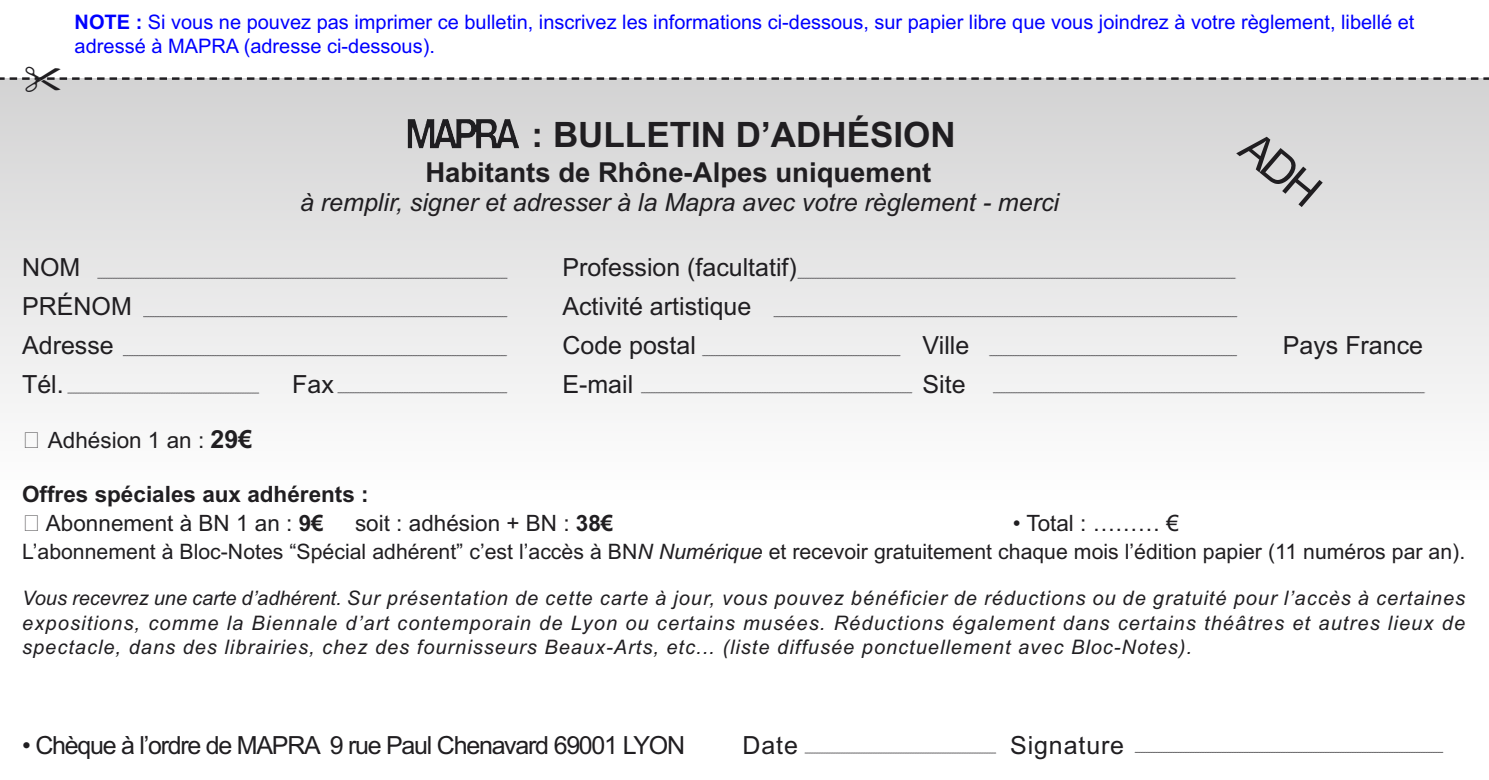
<style>
.page{position:relative;width:1489px;height:780px;background:#fff}
.page>*{position:absolute;margin:0;border:0;box-sizing:border-box;transform-origin:0 0}
.t1{font:700 35px "Arial";color:#201e21}
.t2{font:700 27.5px "Arial";color:#201e21}
.t3{font:25px "Arial";color:#201e21}
.t4{font:italic 25px "Arial";color:#201e21}
.t5{font:25px "Arial";letter-spacing:-.05em;color:#201e21}
.t6{font:25px "Arial";letter-spacing:.035em;color:#201e21}
.t7{font:700 22.5px/28.8px "Arial";color:#201e21}
.t8{font:22.5px "Arial";color:#201e21}
.t9{font:21.25px "Arial";color:#201e21}
.t10{font:italic 20px/24.2px "Arial";letter-spacing:.05em;color:#201e21;text-align:justify}
.t11{font:20px/24px "Arial";color:#00f}
.s1{font-weight:700}
.s2{font-size:25px}
.s3{font-weight:700;font-size:25px}
.s4{font-weight:400;font-size:25px}
.s5{font-weight:400}
.s6{font-style:italic}
</style>
<div class="page">
<div style="left:0;top:79px;width:1488px;height:423px;background:linear-gradient(to bottom,#d3d3d3,#fefefe)"></div>
<img style="left:408px;top:119px;width:111px;height:29px">
<svg style="left:97px;top:278px;width:411px;height:1px"></svg>
<svg style="left:143px;top:316px;width:365px;height:1px"></svg>
<svg style="left:123px;top:355px;width:385px;height:1px"></svg>
<svg style="left:68px;top:392px;width:192px;height:2px"></svg>
<svg style="left:337px;top:392px;width:171px;height:1px"></svg>
<svg style="left:797px;top:278px;width:439px;height:1px"></svg>
<svg style="left:773px;top:316px;width:465px;height:1px"></svg>
<svg style="left:701px;top:355px;width:200px;height:1px"></svg>
<svg style="left:640px;top:392px;width:273px;height:1px"></svg>
<svg style="left:804px;top:752px;width:192px;height:1px"></svg>
<svg style="left:1134px;top:751px;width:310px;height:2px"></svg>
<svg style="left:988px;top:355px;width:250px;height:1px"></svg>
<svg style="left:992px;top:392px;width:433px;height:1px"></svg>
<svg style="left:0;top:77px;width:1488px;height:15px;background:#c3c2c3"></svg>
<div style="left:1236px;top:129px;width:86px;height:78px;background:#dcdcdc"></div>
<p class="t11" style="left:75px;top:10px;width:1341px"><span class="s1">NOTE :</span> Si vous ne pouvez pas imprimer ce bulletin, inscrivez les informations ci-dessous, sur papier libre que vous joindrez à votre règlement, libellé et adressé à MAPRA (adresse ci-dessous).</p>
<h1 class="t1" style="left:531px;top:114px;width:425px">: BULLETIN D’ADHÉSION</h1>
<h2 class="t2" style="left:425px;top:156px;width:507px">Habitants de Rhône-Alpes uniquement</h2>
<p class="t4" style="left:300px;top:188px;width:760px">à remplir, signer et adresser à la Mapra avec votre règlement - merci</p>
<p class="t3" style="left:22px;top:252px;width:60px">NOM</p>
<p class="t3" style="left:562px;top:252px;width:236px">Profession (facultatif)</p>
<p class="t3" style="left:22px;top:291px;width:111px">PRÉNOM</p>
<p class="t3" style="left:562px;top:291px;width:190px">Activité artistique</p>
<p class="t3" style="left:22px;top:330px;width:93px">Adresse</p>
<p class="t3" style="left:562px;top:330px;width:135px">Code postal</p>
<p class="t3" style="left:922px;top:330px;width:48px">Ville</p>
<p class="t3" style="left:1282px;top:330px;width:142px">Pays France</p>
<p class="t3" style="left:22px;top:369px;width:43px">Tél.</p>
<p class="t3" style="left:292px;top:369px;width:43px">Fax</p>
<p class="t3" style="left:562px;top:369px;width:72px">E-mail</p>
<p class="t3" style="left:922px;top:369px;width:45px">Site</p>
<p class="t8" style="left:22px;top:427px;width:232px"><span class="s2">ٱ</span> Adhésion 1 an : <span class="s3">29€</span></p>
<p class="t7" style="left:22px;top:480px;width:348px">Offres spéciales aux adhérents : <span class="s4">ٱ</span> <span class="s5">Abonnement à BN 1 an :</span> 9€</p>
<p class="t8" style="left:355px;top:510px;width:260px">soit : adhésion + BN : <span class="s1">38€</span></p>
<p class="t8" style="left:1012px;top:510px;width:168px">• Total : ……… €</p>
<p class="t9" style="left:22px;top:539px;width:1444px">L’abonnement à Bloc-Notes “Spécial adhérent” c’est l’accès à BN<span class="s6">N Numérique</span> et recevoir gratuitement chaque mois l’édition papier (11 numéros par an).</p>
<p class="t10" style="left:22px;top:586px;width:1444px">Vous recevrez une carte d’adhérent. Sur présentation de cette carte à jour, vous pouvez bénéficier de réductions ou de gratuité pour l’accès à certaines expositions, comme la Biennale d’art contemporain de Lyon ou certains musées. Réductions également dans certains théâtres et autres lieux de spectacle, dans des librairies, chez des fournisseurs Beaux-Arts, etc... (liste diffusée ponctuellement avec Bloc-Notes).</p>
<p class="t5" style="left:22px;top:731px;width:664px">• Chèque à l’ordre de MAPRA 9 rue Paul Chenavard 69001 LYON</p>
<p class="t3" style="left:742px;top:731px;width:57px">Date</p>
<p class="t6" style="left:1010px;top:731px;width:115px">Signature</p>
</div>
